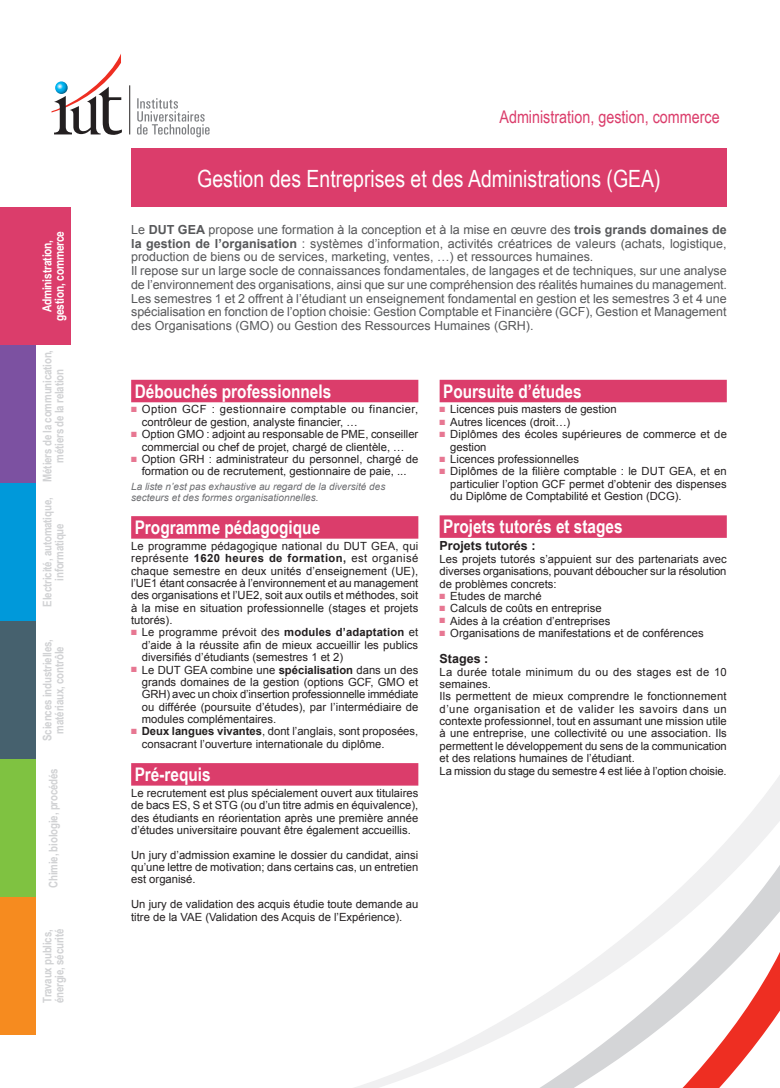
<style>
.page{position:relative;width:780px;height:1088px;background:#fff}
.page>*{position:absolute;margin:0;border:0;box-sizing:border-box;transform-origin:0 0}
.Nom_DUT{font:23.75px "Arial Narrow";color:#fff}
.Titre_1{font:700 18.75px "Arial Narrow";color:#fff}
.Famille_Spécialités{font:17.5px "Arial Narrow";color:#db3d6b}
.Descriptif_DUT{font:12.5px/13.8px "Arial";color:#57585a;text-align:justify}
.Spécialité_On{font:700 12.5px/12.5px "Arial Narrow";letter-spacing:-.015em;color:#fff;text-align:center}
.Sous-titre_1{font:700 12.5px "Arial";color:#231f20}
.Spécialité_Off{font:700 11.88px/11.9px "Arial Narrow";letter-spacing:-.01em;color:#d1d2d4;text-align:center}
.Texte_courant{font:11.25px/12.4px "Arial";color:#231f20;text-align:justify}
.Texte_courant-2{font:11.25px/12.4px "Arial";letter-spacing:.04em;color:#231f20}
.Texte_courant-3{font:11.25px/12.4px "Arial";letter-spacing:.025em;color:#231f20}
.Mention_italique{font:italic 10px/11px "Arial";color:#6c6d70}
.s1{font-weight:700}
.s2{color:#e77792}
</style>
<div class="page">
<svg style="left:351px;top:763px;width:429px;height:325px"></svg>
<div style="left:131px;top:149px;width:595px;height:58px;background:#db3d6b"></div>
<hr style="left:129px;top:85px;width:1px;height:49px;background:#231f20">
<svg style="left:137px;top:98px;width:72px;height:39px"></svg>
<svg style="left:51px;top:54px;width:71px;height:81px"></svg>
<div style="left:131px;top:380px;width:287px;height:22px;background:#db3d6b"></div>
<div style="left:131px;top:516px;width:287px;height:23px;background:#db3d6b"></div>
<div style="left:131px;top:763px;width:287px;height:22px;background:#db3d6b"></div>
<div style="left:439px;top:380px;width:287px;height:22px;background:#db3d6b"></div>
<div style="left:439px;top:515px;width:287px;height:23px;background:#db3d6b"></div>
<div style="left:0;top:207px;width:71px;height:138px;background:#db3d6b"></div>
<div style="left:0;top:345px;width:35px;height:138px;background:#7c51a1"></div>
<div style="left:0;top:483px;width:35px;height:138px;background:#0099da"></div>
<div style="left:0;top:621px;width:35px;height:138px;background:#46616e"></div>
<div style="left:0;top:759px;width:35px;height:138px;background:#7fc241"></div>
<div style="left:0;top:897px;width:35px;height:138px;background:#f68b1f"></div>
<p class="Spécialité_On" style="left:40px;top:321px;width:92px;rotate:-90deg">Administration, gestion, commerce</p>
<p class="Spécialité_Off" style="left:41px;top:482px;width:134px;rotate:-90deg">Métiers de la communication, métiers de la relation</p>
<p class="Spécialité_Off" style="left:41px;top:606px;width:111px;rotate:-90deg">Electricité, automatique, informatique</p>
<p class="Spécialité_Off" style="left:41px;top:741px;width:103px;rotate:-90deg">Sciences industrielles, matériaux, contrôle</p>
<p class="Spécialité_Off" style="left:47px;top:888px;width:121px;rotate:-90deg">Chimie, biologie, procédés</p>
<p class="Spécialité_Off" style="left:41px;top:1003px;width:76px;text-align:left;rotate:-90deg">Travaux publics, énergie, sécurité</p>
<p class="Famille_Spécialités" style="left:499px;top:104px;width:222px">Administration, gestion, commerce</p>
<p class="Nom_DUT" style="left:197px;top:161px;width:465px">Gestion des Entreprises et des Administrations (GEA)</p>
<p class="Descriptif_DUT" style="left:131px;top:223px;width:597px">Le <span class="s1">DUT GEA</span> propose une formation à la conception et à la mise en œuvre des <span class="s1">trois grands domaines de la gestion de l’organisation</span> : systèmes d’information, activités créatrices de valeurs (achats, logistique, production de biens ou de services, marketing, ventes, …) et ressources humaines.</p>
<p class="Descriptif_DUT" style="left:131px;top:264px;width:597px">Il repose sur un large socle de connaissances fondamentales, de langages et de techniques, sur une analyse de l’environnement des organisations, ainsi que sur une compréhension des réalités humaines du management.</p>
<p class="Descriptif_DUT" style="left:131px;top:292px;width:597px">Les semestres 1 et 2 offrent à l’étudiant un enseignement fondamental en gestion et les semestres 3 et 4 une spécialisation en fonction de l’option choisie: Gestion Comptable et Financière (GCF), Gestion et Management des Organisations (GMO) ou Gestion des Ressources Humaines (GRH).</p>
<p class="Titre_1" style="left:135px;top:377px;width:198px">Débouchés professionnels</p>
<p class="Texte_courant-2" style="left:142px;top:403px;width:278px;text-indent:-11px"><span class="s2">■</span> Option GCF : gestionnaire comptable ou financier, contrôleur de gestion, analyste financier, …</p>
<p class="Texte_courant" style="left:131px;top:428px;width:289px;text-align:center"><span class="s2">■</span> Option GMO : adjoint au responsable de PME, conseiller commercial ou chef de projet, chargé de clientèle, …</p>
<p class="Texte_courant" style="left:131px;top:453px;width:289px;text-align:center"><span class="s2">■</span> Option GRH : administrateur du personnel, chargé de formation ou de recrutement, gestionnaire de paie, ...</p>
<p class="Mention_italique" style="left:131px;top:481px;width:256px">La liste n’est pas exhaustive au regard de la diversité des secteurs et des formes organisationnelles.</p>
<p class="Titre_1" style="left:135px;top:513px;width:187px">Programme pédagogique</p>
<p class="Texte_courant" style="left:131px;top:540px;width:289px">Le programme pédagogique national du DUT GEA, qui représente <span class="s1">1620 heures de formation,</span> est organisé chaque semestre en deux unités d’enseignement (UE), l’UE1 étant consacrée à l’environnement et au management des organisations et l’UE2, soit aux outils et méthodes, soit à la mise en situation professionnelle (stages et projets tutorés).</p>
<p class="Texte_courant" style="left:142px;top:626px;width:278px;text-indent:-11px"><span class="s2">■</span> Le programme prévoit des <span class="s1">modules d’adaptation</span> et d’aide à la réussite afin de mieux accueillir les publics diversifiés d’étudiants (semestres 1 et 2)</p>
<p class="Texte_courant" style="left:142px;top:663px;width:278px;text-indent:-11px"><span class="s2">■</span> Le DUT GEA combine une <span class="s1">spécialisation</span> dans un des grands domaines de la gestion (options GCF, GMO et GRH) avec un choix d’insertion professionnelle immédiate ou différée (poursuite d’études), par l’intermédiaire de modules complémentaires.</p>
<p class="Texte_courant" style="left:142px;top:725px;width:278px;text-indent:-11px"><span class="s2">■</span> <span class="s1">Deux langues vivantes</span>, dont l’anglais, sont proposées, consacrant l’ouverture internationale du diplôme.</p>
<p class="Titre_1" style="left:135px;top:760px;width:78px">Pré-requis</p>
<p class="Texte_courant" style="left:131px;top:787px;width:288px">Le recrutement est plus spécialement ouvert aux titulaires de bacs ES, S et STG (ou d’un titre admis en équivalence), des étudiants en réorientation après une première année d’études universitaire pouvant être également accueillis.</p>
<p class="Texte_courant" style="left:131px;top:848px;width:288px">Un jury d’admission examine le dossier du candidat, ainsi qu’une lettre de motivation; dans certains cas, un entretien est organisé.</p>
<p class="Texte_courant" style="left:131px;top:898px;width:289px">Un jury de validation des acquis étudie toute demande au titre de la VAE (Validation des Acquis de l’Expérience).</p>
<p class="Titre_1" style="left:443px;top:377px;width:140px">Poursuite d’études</p>
<p class="Texte_courant" style="left:439px;top:403px;width:178px"><span class="s2">■</span> Licences puis masters de gestion</p>
<p class="Texte_courant" style="left:439px;top:416px;width:132px"><span class="s2">■</span> Autres licences (droit…)</p>
<p class="Texte_courant" style="left:450px;top:428px;width:278px;text-indent:-11px"><span class="s2">■</span> Diplômes des écoles supérieures de commerce et de gestion</p>
<p class="Texte_courant" style="left:439px;top:453px;width:141px"><span class="s2">■</span> Licences professionnelles</p>
<p class="Texte_courant" style="left:450px;top:465px;width:278px;text-indent:-11px"><span class="s2">■</span> Diplômes de la filière comptable : le DUT GEA, et en particulier l’option GCF permet d’obtenir des dispenses du Diplôme de Comptabilité et Gestion (DCG).</p>
<p class="Titre_1" style="left:443px;top:512px;width:181px">Projets tutorés et stages</p>
<p class="Sous-titre_1" style="left:439px;top:538px;width:97px">Projets tutorés :</p>
<p class="Texte_courant" style="left:439px;top:553px;width:289px">Les projets tutorés s’appuient sur des partenariats avec diverses organisations, pouvant déboucher sur la résolution de problèmes concrets:</p>
<p class="Texte_courant" style="left:439px;top:590px;width:103px"><span class="s2">■</span> Etudes de marché</p>
<p class="Texte_courant" style="left:439px;top:602px;width:163px"><span class="s2">■</span> Calculs de coûts en entreprise</p>
<p class="Texte_courant" style="left:439px;top:615px;width:172px"><span class="s2">■</span> Aides à la création d’entreprises</p>
<p class="Texte_courant" style="left:439px;top:627px;width:265px"><span class="s2">■</span> Organisations de manifestations et de conférences</p>
<p class="Sous-titre_1" style="left:439px;top:650px;width:50px">Stages :</p>
<p class="Texte_courant-3" style="left:439px;top:665px;width:289px">La durée totale minimum du ou des stages est de 10 semaines.</p>
<p class="Texte_courant" style="left:439px;top:690px;width:289px">Ils permettent de mieux comprendre le fonctionnement d’une organisation et de valider les savoirs dans un contexte professionnel, tout en assumant une mission utile à une entreprise, une collectivité ou une association. Ils permettent le développement du sens de la communication et des relations humaines de l’étudiant.</p>
<p class="Texte_courant" style="left:439px;top:764px;width:288px">La mission du stage du semestre 4 est liée à l’option choisie.</p>
</div>
